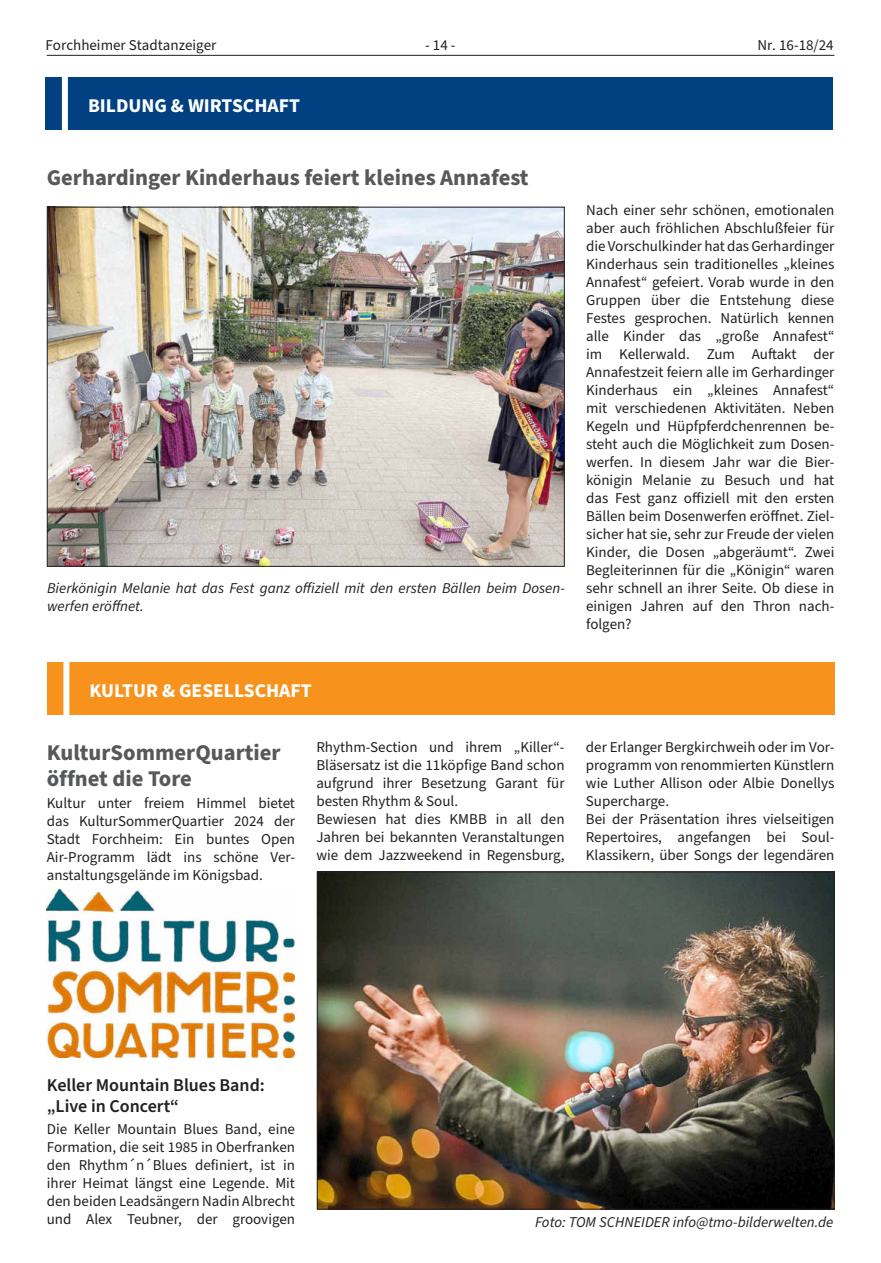
<style>
.page{position:relative;width:881px;height:1263px;background:#fff}
.page>*{position:absolute;margin:0;border:0;box-sizing:border-box;transform-origin:0 0}
.t1{font:700 22.5px/25.5px "Source Sans Pro";color:#57585a}
.t2{font:700 19.5px "Source Sans Pro";color:#fff}
.t3{font:600 18px/21px "Source Sans Pro";color:#231f20}
.t4{font:15px/18px "Source Sans Pro";color:#231f20;text-align:justify}
.t5{font:italic 15px/18px "Source Sans Pro";color:#231f20}
</style>
<div class="page">
<hr style="left:47px;top:55px;width:787px;height:1px;background:#231f20">
<div style="left:45px;top:77px;width:787px;height:52px;background:#014081"></div>
<div style="left:62px;top:77px;width:6px;height:53px;background:#fff"></div>
<div style="left:47px;top:662px;width:787px;height:53px;background:#f7931d"></div>
<div style="left:63px;top:662px;width:6px;height:53px;background:#fff"></div>
<img style="left:49px;top:209px;width:513px;height:356px">
<img style="left:47px;top:890px;width:248px;height:167px">
<img style="left:319px;top:874px;width:513px;height:333px">
<p class="t4" style="left:45px;top:37px;width:172px">Forchheimer Stadtanzeiger</p>
<p class="t4" style="left:425px;top:37px;width:32px">- 14 -</p>
<p class="t4" style="left:757px;top:37px;width:78px">Nr. 16-18/24</p>
<h2 class="t2" style="left:88px;top:92px;width:213px">BILDUNG &amp; WIRTSCHAFT</h2>
<h1 class="t1" style="left:47px;top:165px;width:483px">Gerhardinger Kinderhaus feiert kleines Annafest</h1>
<p class="t5" style="left:47px;top:580px;width:519px">Bierkönigin Melanie hat das Fest ganz offiziell mit den ersten Bällen beim Dosen&shy;werfen eröffnet.</p>
<h2 class="t2" style="left:90px;top:677px;width:223px">KULTUR &amp; GESELLSCHAFT</h2>
<p class="t4" style="left:586px;top:202px;width:250px">Nach einer sehr schönen, emotionalen aber auch fröhlichen Abschlußfeier für die Vorschulkinder hat das Gerhardinger Kinderhaus sein traditionelles „kleines Annafest“ gefeiert. Vorab wurde in den Gruppen über die Entstehung diese Festes gesprochen. Natürlich kennen alle Kinder das „große Annafest“ im Kellerwald. Zum Auftakt der Annafestzeit feiern alle im Gerhardinger Kinderhaus ein „kleines Annafest“ mit verschiedenen Aktivitäten. Neben Kegeln und Hüpfpferdchenrennen be&shy;steht auch die Möglichkeit zum Dosen&shy;werfen. In diesem Jahr war die Bier&shy;königin Melanie zu Besuch und hat das Fest ganz offiziell mit den ersten Bällen beim Dosenwerfen eröffnet. Ziel&shy;sicher hat sie, sehr zur Freude der vielen Kinder, die Dosen „abgeräumt“. Zwei Begleiterinnen für die „Königin“ waren sehr schnell an ihrer Seite. Ob diese in einigen Jahren auf den Thron nach&shy;folgen?</p>
<h1 class="t1" style="left:47px;top:740px;width:235px">KulturSommerQuartier öffnet die Tore</h1>
<p class="t4" style="left:47px;top:794px;width:250px">Kultur unter freiem Himmel bietet das KulturSommerQuartier 2024 der Stadt Forchheim: Ein buntes Open Air-Programm lädt ins schöne Ver&shy;anstaltungsgelände im Königsbad.</p>
<p class="t4" style="left:316px;top:739px;width:250px;text-align:left">Rhythm-Section und ihrem „Killer“- Bläsersatz ist die 11köpfige Band schon aufgrund ihrer Besetzung Garant für besten Rhythm &amp; Soul.<br>Bewiesen hat dies KMBB in all den Jahren bei bekannten Veranstaltungen wie dem Jazzweekend in Regensburg,</p>
<p class="t4" style="left:585px;top:739px;width:250px;text-align:left">der Erlanger Bergkirchweih oder im Vor&shy;programm von renommierten Künstlern wie Luther Allison oder Albie Donellys Supercharge.<br>Bei der Präsentation ihres vielseitigen Repertoires, angefangen bei Soul-Klassikern, über Songs der legendären</p>
<p class="t3" style="left:47px;top:1075px;width:219px">Keller Mountain Blues Band: „Live in Concert“</p>
<p class="t4" style="left:47px;top:1120px;width:250px">Die Keller Mountain Blues Band, eine Formation, die seit 1985 in Oberfranken den Rhythm´n´Blues definiert, ist in ihrer Heimat längst eine Legende. Mit den beiden Leadsängern Nadin Albrecht und Alex Teubner, der groovigen</p>
<p class="t5" style="left:535px;top:1213px;width:300px">Foto: TOM SCHNEIDER info@tmo-bilderwelten.de</p>
</div>
